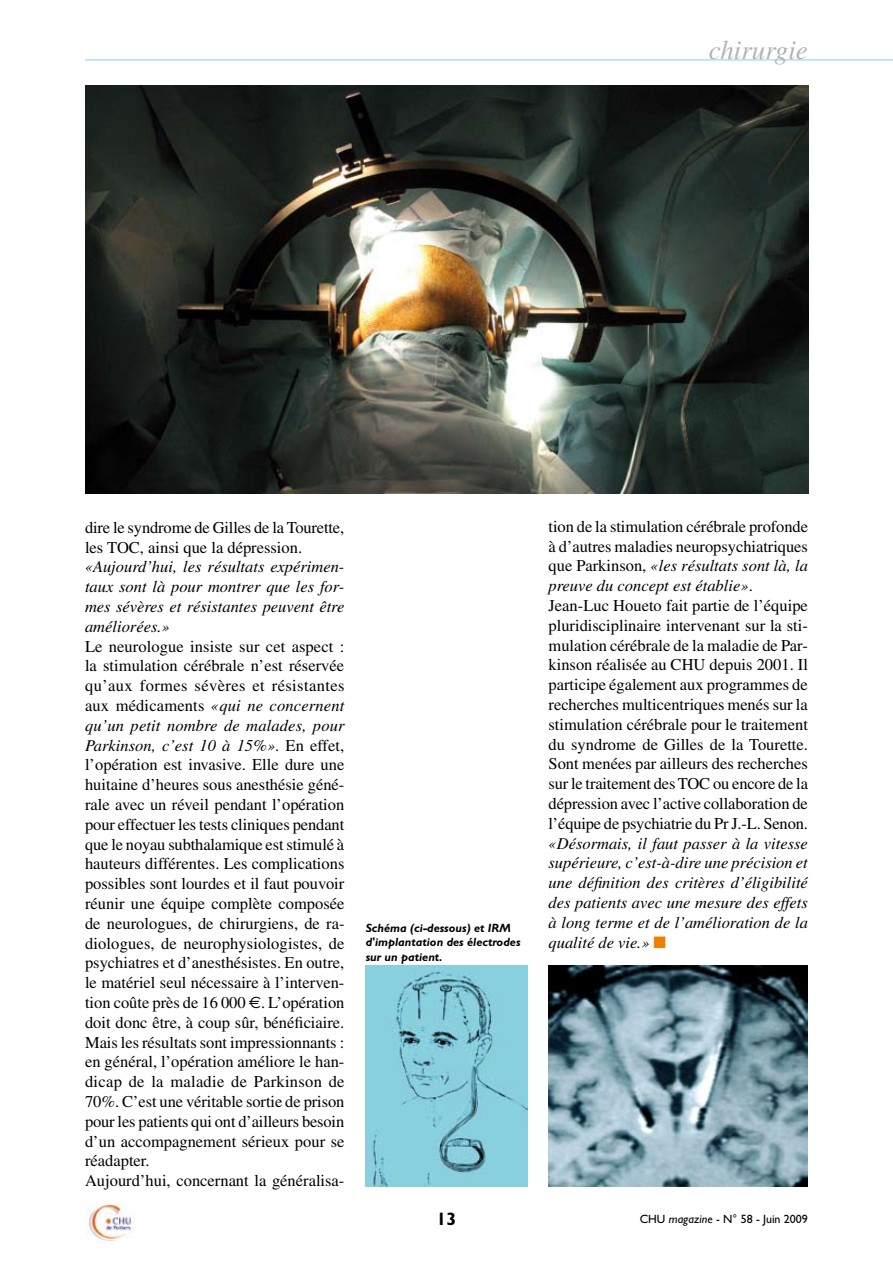
<style>
.page{position:relative;width:893px;height:1263px;background:#fff}
.page>*{position:absolute;margin:0;border:0;box-sizing:border-box;transform-origin:0 0}
.t1{font:italic 27px "Times";color:#b1b3b4}
.t2{font:700 18px "Gill Sans";color:#000}
.t3{font:16.5px/19.8px "Times";color:#000}
.t4{font:italic 16.5px/19.8px "Times";color:#000;text-align:justify}
.t5{font:italic 700 12px/14.4px "Gill Sans";color:#000}
.t6{font:12px "Gill Sans";color:#000}
.s1{font-style:italic}
.s2{font-family:"Euro Sans"}
.s3{color:#ee7f00}
</style>
<div class="page">
<hr style="left:85px;top:60px;width:808px;height:1px;background:#83d0f0">
<img style="left:85px;top:1203px;width:51px;height:38px">
<img style="left:85px;top:85px;width:723px;height:408px">
<img style="left:366px;top:965px;width:161px;height:221px">
<img style="left:549px;top:965px;width:259px;height:221px">
<h1 class="t1" style="left:709px;top:35px;width:101px">chirurgie</h1>
<p class="t3" style="left:85px;top:517px;width:261px">dire le syndrome de Gilles de la Tourette, les TOC, ainsi que la dépression.</p>
<p class="t4" style="left:85px;top:557px;width:261px">«Aujourd’hui, les résultats expérimen&shy;taux sont là pour montrer que les for&shy;mes sévères et résistantes peuvent être améliorées.»</p>
<p class="t3" style="left:85px;top:636px;width:261px">Le neurologue insiste sur cet aspect : la stimulation cérébrale n’est réservée qu’aux formes sévères et résistantes aux médicaments <span class="s1">«qui ne concernent qu’un petit nombre de malades, pour Parkinson, c’est 10 à 15%»</span>. En effet, l’opération est invasive. Elle dure une huitaine d’heures sous anesthésie géné&shy;rale avec un réveil pendant l’opération pour effectuer les tests cliniques pendant que le noyau subthalamique est stimulé à hauteurs différentes. Les complications possibles sont lourdes et il faut pouvoir réunir une équipe complète composée de neurologues, de chirurgiens, de ra&shy;diologues, de neurophysiologistes, de psychiatres et d’anesthésistes. En outre, le matériel seul nécessaire à l’interven&shy;tion coûte près de 16 000 <span class="s2">E</span>. L’opération doit donc être, à coup sûr, bénéficiaire.<br>Mais les résultats sont impressionnants : en général, l’opération améliore le han&shy;dicap de la maladie de Parkinson de 70%. C’est une véritable sortie de prison pour les patients qui ont d’ailleurs besoin d’un accompagnement sérieux pour se réadapter.<br>Aujourd’hui, concernant la généralisa-</p>
<p class="t5" style="left:366px;top:920px;width:156px">Schéma (ci-dessous) et IRM d'implantation des électrodes sur un patient.</p>
<p class="t3" style="left:549px;top:516px;width:261px">tion de la stimulation cérébrale profonde à d’autres maladies neuropsychiatriques que Parkinson, <span class="s1">«les résultats sont là, la preuve du concept est établie»</span>.<br>Jean-Luc Houeto fait partie de l’équipe pluridisciplinaire intervenant sur la sti&shy;mulation cérébrale de la maladie de Par&shy;kinson réalisée au CHU depuis 2001. Il participe également aux programmes de recherches multicentriques menés sur la stimulation cérébrale pour le traitement du syndrome de Gilles de la Tourette.<br>Sont menées par ailleurs des recherches sur le traitement des TOC ou encore de la dépression avec l’active collaboration de l’équipe de psychiatrie du Pr J.-L. Senon.</p>
<p class="t4" style="left:549px;top:833px;width:261px">«Désormais, il faut passer à la vitesse supérieure, c’est-à-dire une précision et une définition des critères d’éligibilité des patients avec une mesure des effets à long terme et de l’amélioration de la qualité de vie.» <span class="s3">■</span></p>
<p class="t2" style="left:437px;top:1209px;width:21px">13</p>
<p class="t6" style="left:640px;top:1212px;width:170px">CHU <span class="s1">magazine</span> - N° 58 - Juin 2009</p>
</div>
